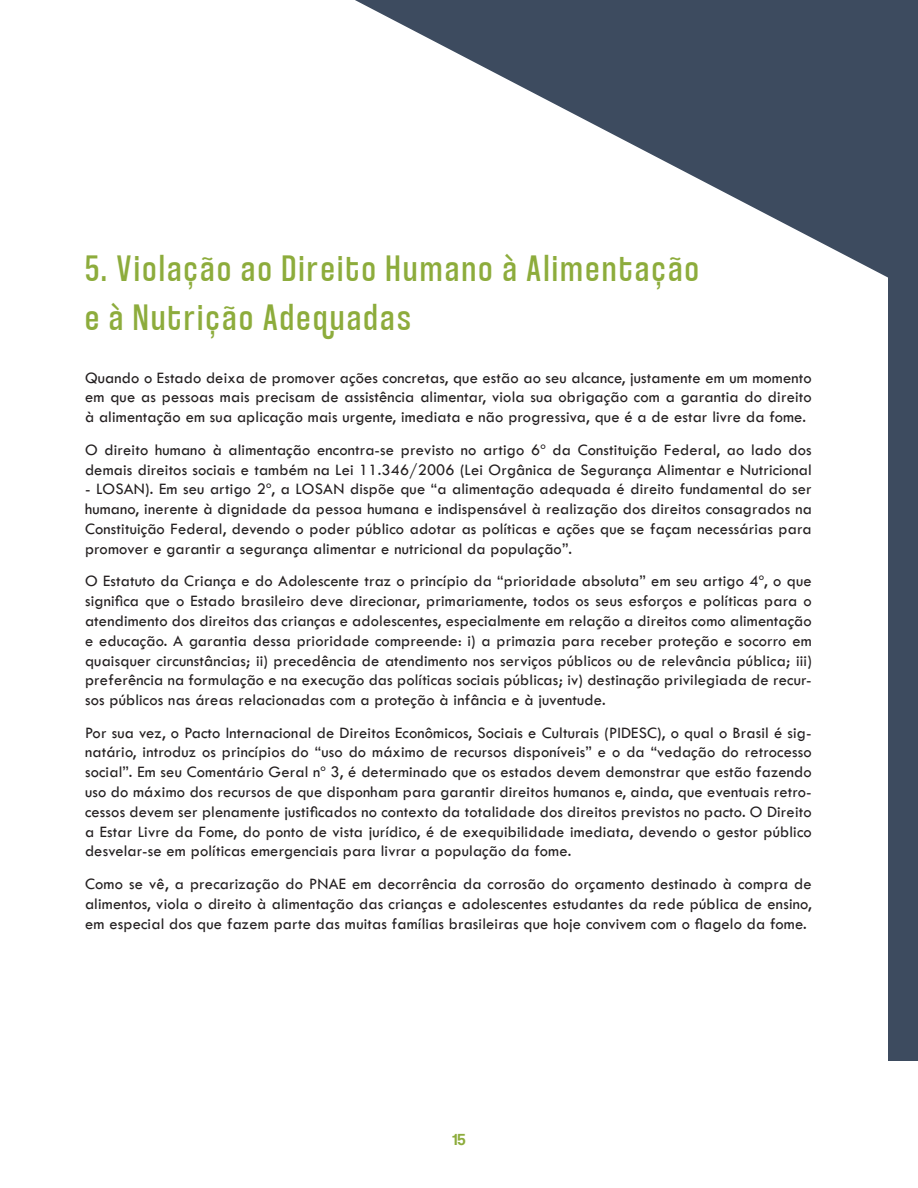
<style>
.page{position:relative;width:918px;height:1188px;background:#fff}
.page>*{position:absolute;margin:0;border:0;box-sizing:border-box;transform-origin:0 0}
.t1{font:39px/49.5px "Coolvetica Condensed Rg";letter-spacing:.07em;color:#8dac3c}
.t2{font:16.5px/19.8px "Tw Cen";letter-spacing:.01em;color:#231f20;text-align:justify}
.t3{font:16.5px "Coolvetica Rg";color:#8dac3c}
</style>
<div class="page">
<div style="left:889px;top:128px;width:29px;height:932px;background:#3d4b5f"></div>
<svg style="left:355px;top:0;width:563px;height:293px;fill:#445165"></svg>
<h1 class="t1" style="left:85px;top:242px;width:615px">5. Violação ao Direito Humano à Alimentação e à Nutrição Adequadas</h1>
<p class="t2" style="left:85px;top:367px;width:728px">Quando o Estado deixa de promover ações concretas, que estão ao seu alcance, justamente em um momento em que as pessoas mais precisam de assistência alimentar, viola sua obrigação com a garantia do direito à alimentação em sua aplicação mais urgente, imediata e não progressiva, que é a de estar livre da fome.</p>
<p class="t2" style="left:85px;top:440px;width:728px">O direito humano à alimentação encontra-se previsto no artigo 6º da Constituição Federal, ao lado dos demais direitos sociais e também na Lei 11.346/2006 (Lei Orgânica de Segurança Alimentar e Nutricional</p>
<p class="t2" style="left:85px;top:479px;width:728px">- LOSAN). Em seu artigo 2º, a LOSAN dispõe que “a alimentação adequada é direito fundamental do ser humano, inerente à dignidade da pessoa humana e indispensável à realização dos direitos consagrados na Constituição Federal, devendo o poder público adotar as políticas e ações que se façam necessárias para promover e garantir a segurança alimentar e nutricional da população”.</p>
<p class="t2" style="left:85px;top:571px;width:728px">O Estatuto da Criança e do Adolescente traz o princípio da “prioridade absoluta” em seu artigo 4º, o que significa que o Estado brasileiro deve direcionar, primariamente, todos os seus esforços e políticas para o atendimento dos direitos das crianças e adolescentes, especialmente em relação a direitos como alimentação e educação. A garantia dessa prioridade compreende: i) a primazia para receber proteção e socorro em quaisquer circunstâncias; ii) precedência de atendimento nos serviços públicos ou de relevância pública; iii) preferência na formulação e na execução das políticas sociais públicas; iv) destinação privilegiada de recur&shy;sos públicos nas áreas relacionadas com a proteção à infância e à juventude.</p>
<p class="t2" style="left:85px;top:723px;width:728px">Por sua vez, o Pacto Internacional de Direitos Econômicos, Sociais e Culturais (PIDESC), o qual o Brasil é sig&shy;natário, introduz os princípios do “uso do máximo de recursos disponíveis” e o da “vedação do retrocesso social”. Em seu Comentário Geral nº 3, é determinado que os estados devem demonstrar que estão fazendo uso do máximo dos recursos de que disponham para garantir direitos humanos e, ainda, que eventuais retro&shy;cessos devem ser plenamente justificados no contexto da totalidade dos direitos previstos no pacto. O Direito a Estar Livre da Fome, do ponto de vista jurídico, é de exequibilidade imediata, devendo o gestor público desvelar-se em políticas emergenciais para livrar a população da fome.</p>
<p class="t2" style="left:85px;top:874px;width:728px">Como se vê, a precarização do PNAE em decorrência da corrosão do orçamento destinado à compra de alimentos, viola o direito à alimentação das crianças e adolescentes estudantes da rede pública de ensino, em especial dos que fazem parte das muitas famílias brasileiras que hoje convivem com o flagelo da fome.</p>
<p class="t3" style="left:453px;top:1130px;width:14px">15</p>
</div>
